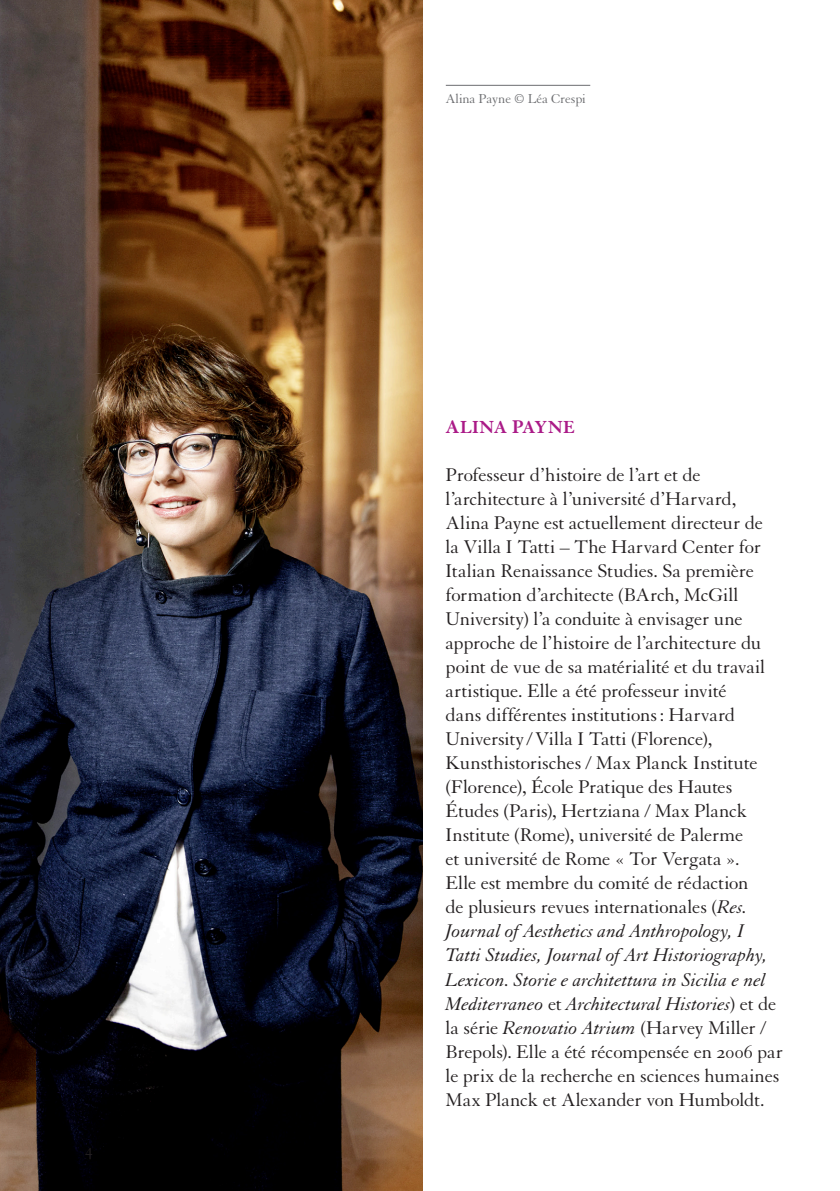
<style>
.page{position:relative;width:840px;height:1191px;background:#fff}
.page>*{position:absolute;margin:0;border:0;box-sizing:border-box;transform-origin:0 0}
.t1{font:20px/24px "Granjon LT Std";letter-spacing:-.01em;color:#231f20}
.t2{font:19px "Granjon LT Std Bold SC950";letter-spacing:.01em;color:#aa1a87}
.t3{font:18px "Granjon LT Std";color:#231f20}
.t4{font:14px "Granjon LT Std";letter-spacing:-.01em;color:#6c6d70}
.s1{font-size:20px}
.s2{font-style:italic}
</style>
<div class="page">
<img style="left:0;top:0;width:422px;height:1191px">
<hr style="left:445px;top:85px;width:145px;height:1px;background:#6c6d70">
<p class="t3" style="left:85px;top:1139px;width:9px">4</p>
<p class="t4" style="left:445px;top:91px;width:142px">Alina Payne © Léa Crespi</p>
<p class="t2" style="left:445px;top:417px;width:131px"><span class="s1">A</span>LINA <span class="s1">P</span>AYNE</p>
<p class="t1" style="left:445px;top:463px;width:339px">Professeur d’histoire de l’art et de l’architecture à l’université d’Harvard, Alina Payne est actuellement directeur de<br>la Villa I Tatti – The Harvard Center for Italian Renaissance Studies. Sa première formation d’architecte (BArch, McGill University) l’a conduite à envisager une approche de l’histoire de l’architecture du point de vue de sa matérialité et du travail artistique. Elle a été professeur invité<br>dans différentes institutions: Harvard University /Villa I Tatti (Florence), Kunsthistorisches / Max Planck Institute (Florence), École Pratique des Hautes Études (Paris), Hertziana / Max Planck Institute (Rome), université de Palerme<br>et université de Rome « Tor Vergata ».<br>Elle est membre du comité de rédaction<br>de plusieurs revues internationales (<span class="s2">Res.<br>Journal of Aesthetics and Anthropology, I Tatti Studies, Journal of Art Historiography, Lexicon. Storie e architettura in Sicilia e nel Mediterraneo</span> et <span class="s2">Architectural Histories</span>) et de la série <span class="s2">Renovatio Atrium</span> (Harvey Miller / Brepols). Elle a été récompensée en 2006 par le prix de la recherche en sciences humaines Max Planck et Alexander von Humboldt.</p>
</div>
